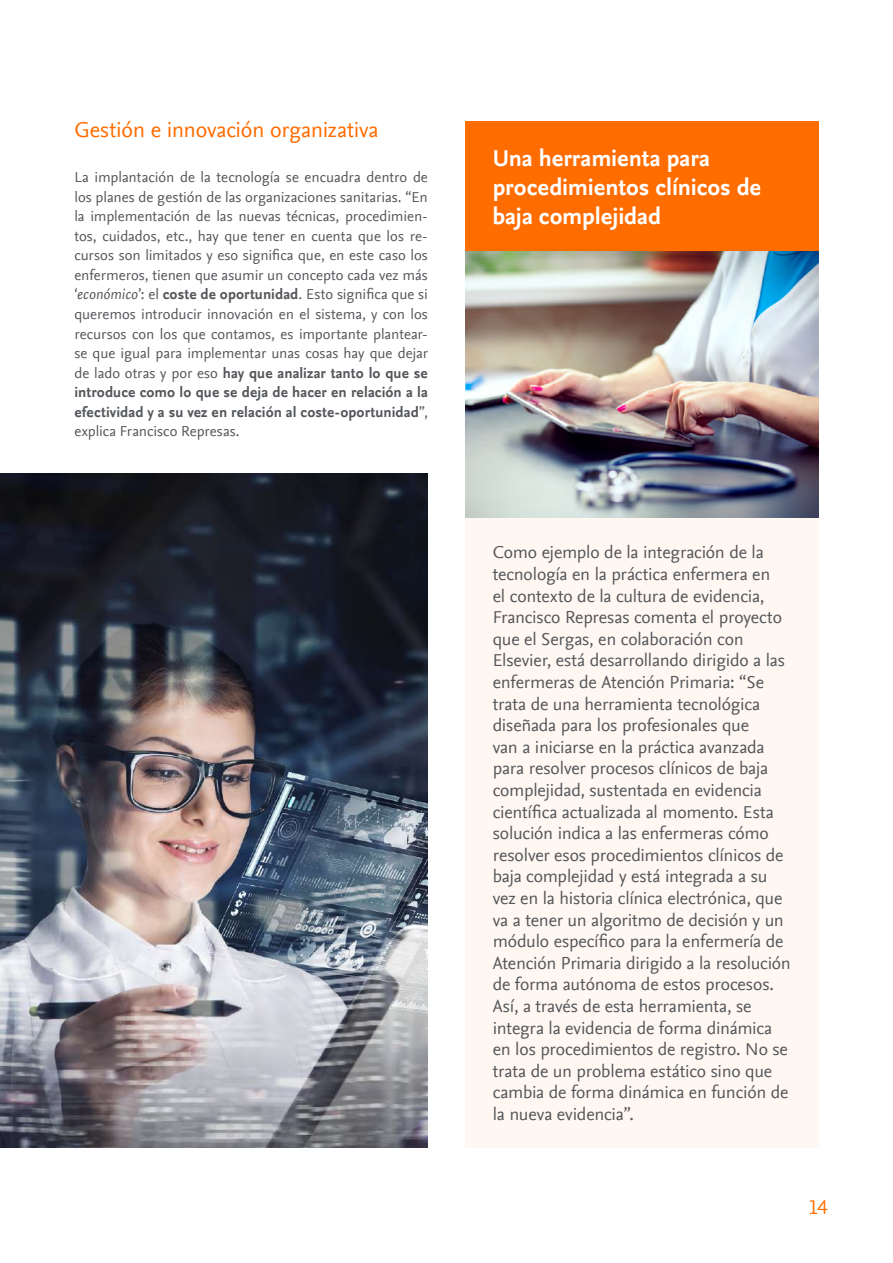
<style>
.page{position:relative;width:893px;height:1263px;background:#fff}
.page>*{position:absolute;margin:0;border:0;box-sizing:border-box;transform-origin:0 0}
.t1{font:700 24px/28.8px "Nexus Sans Offc Pro";letter-spacing:-.005em;color:#fff}
.t2{font:22.5px "Nexus Sans Offc Pro";letter-spacing:-.01em;color:#ff6c00}
.t3{font:300 22.5px "Elsevier Display";color:#ff6c00}
.t4{font:18px/21.6px "Nexus Sans Offc Pro";letter-spacing:-.01em;color:#53565a}
.t5{font:15px/19.5px "Nexus Sans Offc Pro";color:#53565a;text-align:justify}
.s1{font-style:italic}
.s2{font-weight:700}
</style>
<div class="page">
<div style="left:465px;top:121px;width:354px;height:130px;background:#ff6c00"></div>
<div style="left:465px;top:517px;width:354px;height:631px;background:#fff8f2"></div>
<img style="left:0;top:473px;width:428px;height:675px">
<img style="left:465px;top:251px;width:354px;height:266px">
<p class="t2" style="left:74px;top:113px;width:306px">Gestión e innovación organizativa</p>
<p class="t5" style="left:74px;top:167px;width:355px">La implantación de la tecnología se encuadra dentro de los planes de gestión de las organizaciones sanitarias. “En la implementación de las nuevas técnicas, procedimien&shy;tos, cuidados, etc., hay que tener en cuenta que los re&shy;cursos son limitados y eso significa que, en este caso los enfermeros, tienen que asumir un concepto cada vez más ‘<span class="s1">económico</span>’: el <span class="s2">coste de oportunidad</span>. Esto significa que si queremos introducir innovación en el sistema, y con los recursos con los que contamos, es importante plantear&shy;se que igual para implementar unas cosas hay que dejar de lado otras y por eso <span class="s2">hay que analizar tanto lo que se introduce como lo que se deja de hacer en relación a la efectividad y a su vez en relación al coste-oportunidad</span>”, explica Francisco Represas.</p>
<h1 class="t1" style="left:493px;top:143px;width:270px">Una herramienta para procedimientos clínicos de baja complejidad</h1>
<p class="t4" style="left:493px;top:541px;width:300px">Como ejemplo de la integración de la tecnología en la práctica enfermera en<br>el contexto de la cultura de evidencia, Francisco Represas comenta el proyecto que el Sergas, en colaboración con Elsevier, está desarrollando dirigido a las enfermeras de Atención Primaria: “Se trata de una herramienta tecnológica diseñada para los profesionales que<br>van a iniciarse en la práctica avanzada para resolver procesos clínicos de baja complejidad, sustentada en evidencia científica actualizada al momento. Esta solución indica a las enfermeras cómo resolver esos procedimientos clínicos de baja complejidad y está integrada a su vez en la historia clínica electrónica, que va a tener un algoritmo de decisión y un módulo específico para la enfermería de Atención Primaria dirigido a la resolución de forma autónoma de estos procesos.<br>Así, a través de esta herramienta, se integra la evidencia de forma dinámica en los procedimientos de registro. No se trata de un problema estático sino que cambia de forma dinámica en función de la nueva evidencia”.</p>
<p class="t3" style="left:809px;top:1194px;width:21px">14</p>
</div>
